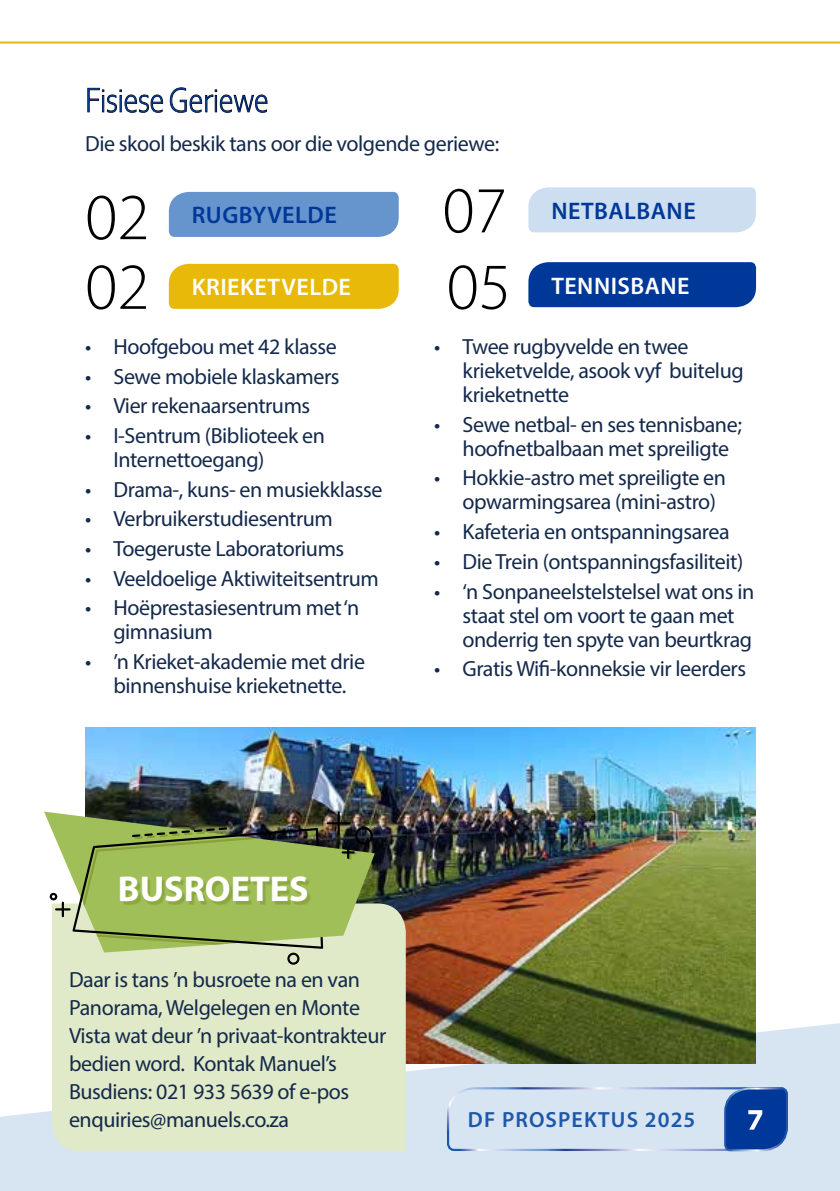
<style>
.page{position:relative;width:840px;height:1191px;background:#fff}
.page>*{position:absolute;margin:0;border:0;box-sizing:border-box;transform-origin:0 0}
.t1{font:300 66px/69.6px "Myriad Pro";color:#000}
.t2{font:300 36px "Corbel";letter-spacing:-.02em;color:#003899;scale:.87 1}
.t3{font:700 36px "Myriad Pro";color:#fff}
.t4{font:600 24px "Myriad Pro";color:#fff}
.t5{font:600 24px "Myriad Pro";color:#003899}
.t6{font:22px/24px "Myriad Pro";letter-spacing:-.02em;color:#14294b}
.t7{font:600 22px "Myriad Pro";letter-spacing:.05em;color:#1d57a8}
</style>
<div class="page">
<svg style="left:0;top:1006px;width:839px;height:185px;background:#dbe7f3"></svg>
<svg style="left:445px;top:1086px;width:343px;height:66px;background:#b1c6e2"></svg>
<hr style="left:0;top:42px;width:839px;height:2px;background:#e8b909">
<div style="left:169px;top:192px;width:229px;height:45px;background:#6694cc"></div>
<div style="left:169px;top:264px;width:229px;height:45px;background:#e8b909"></div>
<div style="left:528px;top:187px;width:227px;height:45px;background:#ccdef0"></div>
<div style="left:528px;top:262px;width:227px;height:45px;background:#003899"></div>
<svg style="left:87px;top:87px;width:76px;height:26px"></svg>
<svg style="left:169px;top:87px;width:99px;height:26px"></svg>
<img style="left:85px;top:727px;width:670px;height:336px">
<div style="left:52px;top:903px;width:353px;height:248px;background:#e0eac8"></div>
<img style="left:44px;top:811px;width:330px;height:141px">
<hr style="left:326px;top:822px;width:24px;height:2px;background:#000">
<hr style="left:337px;top:811px;width:2px;height:24px;background:#000">
<svg style="left:341px;top:827px;width:31px;height:33px"></svg>
<svg style="left:50px;top:827px;width:273px;height:137px;background:#a4ba6f"></svg>
<div style="left:123px;top:879px;width:187px;height:25px;background:#87a138;opacity:.75"></div>
<h2 class="t2" style="left:85px;top:77px;width:213px">Fisiese Geriewe</h2>
<p class="t6" style="left:85px;top:131px;width:415px">Die skool beskik tans oor die volgende geriewe:</p>
<h1 class="t1" style="left:85px;top:183px;width:66px">02<br>02</h1>
<h1 class="t1" style="left:442px;top:173px;width:70px;line-height:76.4px">07<br>05</h1>
<p class="t5" style="left:192px;top:200px;width:16px">RUGB</p>
<p class="t5" style="left:252px;top:200px;width:30px">YVELDE</p>
<p class="t4" style="left:192px;top:272px;width:15px">KRIEKETVELDE</p>
<p class="t5" style="left:551px;top:196px;width:16px">NETBALBANE</p>
<p class="t4" style="left:551px;top:270px;width:15px">TENNISBANE</p>
<p class="t6" style="left:85px;top:334px;width:253px">• Hoofgebou met 42 klasse</p>
<p class="t6" style="left:85px;top:364px;width:256px">• Sewe mobiele klaskamers</p>
<p class="t6" style="left:85px;top:393px;width:226px">• Vier rekenaarsentrums</p>
<p class="t6" style="left:113px;top:423px;width:213px;text-indent:-28px">• I-Sentrum (Biblioteek en<br>Internettoegang)</p>
<p class="t6" style="left:85px;top:477px;width:299px">• Drama-, kuns- en musiekklasse</p>
<p class="t6" style="left:85px;top:506px;width:249px">• Verbruikerstudiesentrum</p>
<p class="t6" style="left:85px;top:536px;width:260px">• Toegeruste Laboratoriums</p>
<p class="t6" style="left:85px;top:566px;width:295px">• Veeldoelige Aktiwiteitsentrum</p>
<p class="t6" style="left:113px;top:596px;width:247px;text-indent:-28px">• Hoëprestasiesentrum met ‘n gimnasium</p>
<p class="t6" style="left:85px;top:649px;width:281px;text-align:center">• ’n Krieket-akademie met drie binnenshuise krieketnette.</p>
<p class="t6" style="left:462px;top:334px;width:282px;text-indent:-28px">• Twee rugbyvelde en twee krieketvelde, asook vyf buitelug krieketnette</p>
<p class="t6" style="left:462px;top:412px;width:281px;text-indent:-28px">• Sewe netbal- en ses tennisbane; hoofnetbalbaan met spreiligte</p>
<p class="t6" style="left:462px;top:466px;width:265px;text-indent:-28px">• Hokkie-astro met spreiligte en opwarmingsarea (mini-astro)</p>
<p class="t6" style="left:434px;top:519px;width:297px">• Kafeteria en ontspanningsarea</p>
<p class="t6" style="left:434px;top:549px;width:310px">• Die Trein (ontspanningsfasiliteit)</p>
<p class="t6" style="left:462px;top:579px;width:293px;text-indent:-28px">• ‘n Sonpaneelstelstelsel wat ons in staat stel om voort te gaan met onderrig ten spyte van beurtkrag</p>
<p class="t6" style="left:434px;top:656px;width:313px">• Gratis Wifi-konneksie vir leerders</p>
<h2 class="t3" style="left:118px;top:865px;width:192px">BUSROETES</h2>
<p class="t6" style="left:69px;top:965px;width:318px;line-height:28px">Daar is tans ’n busroete na en van<br>Panorama, Welgelegen en Monte<br>Vista wat deur ’n privaat-kontrakteur bedien word. Kontak Manuel’s<br>Busdiens: 021 933 5639 of e-pos enquiries@manuels.co.za</p>
<p class="t7" style="left:467px;top:1106px;width:229px">DF PROSPEKTUS 2025</p>
</div>
